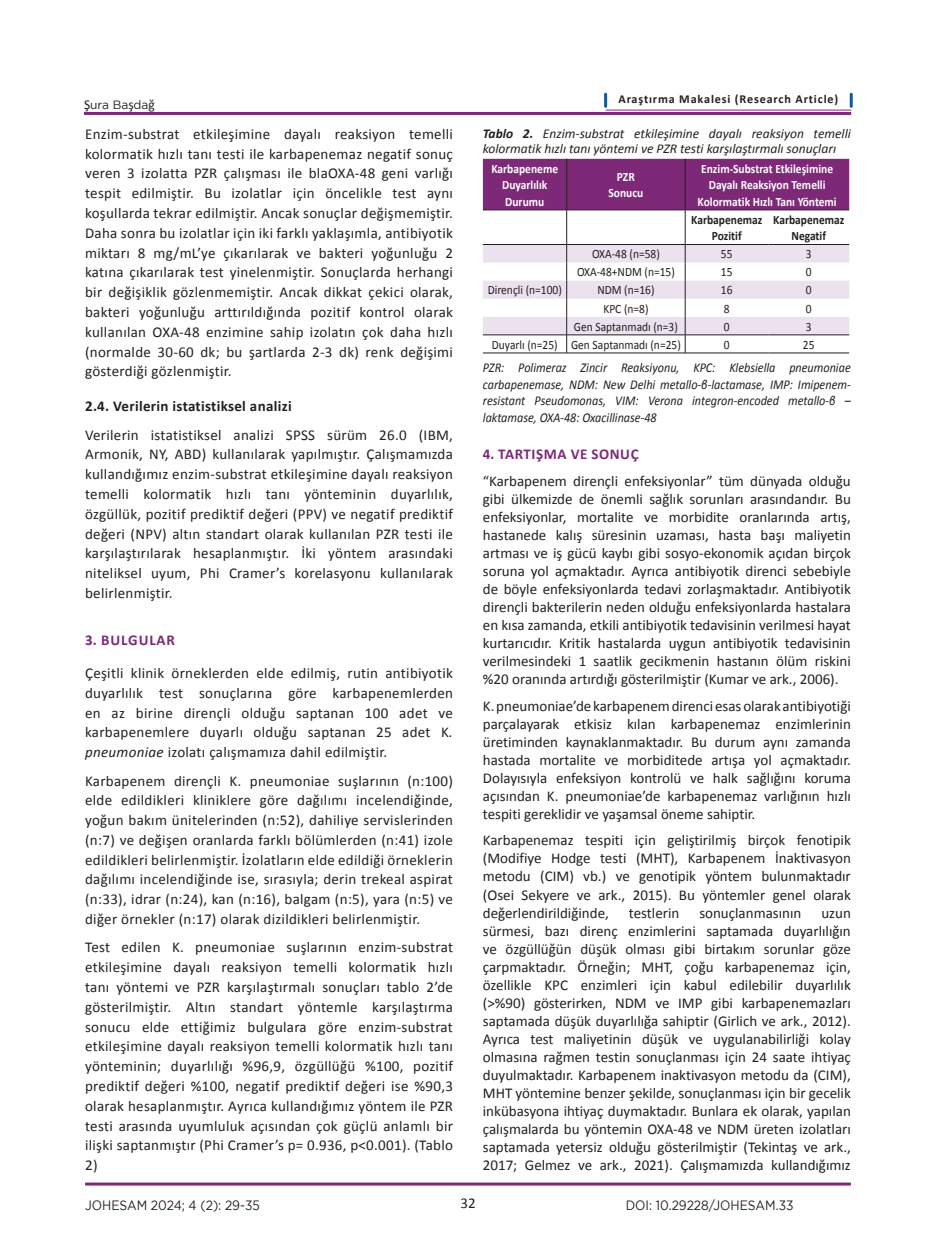
<style>
.page{position:relative;width:936px;height:1255px;background:#fff}
.page>*{position:absolute;margin:0;border:0;box-sizing:border-box;transform-origin:0 0}
.t1{font:15px/19.8px "Calibri";letter-spacing:.005em;color:#231f20;text-align:justify}
.t2{font:700 15px "Calibri";letter-spacing:.02em;color:#231f20}
.t3{font:700 15px "Calibri";letter-spacing:.04em;color:#7d2978}
.t4{font:700 15px "Calibri";letter-spacing:.06em;color:#7d2978}
.t5{font:italic 13.5px/16.5px "Calibri";color:#231f20;text-align:justify;scale:.9 1}
.t6{font:italic 13.5px/15px "Calibri";color:#231f20}
.t7{font:13.5px "Gotham";color:#231f20;scale:.9 1}
.t8{font:12.75px "Calibri";color:#231f20;scale:.9 1}
.t9{font:700 12.75px/16.5px "Calibri";color:#fff;text-align:center;scale:.9 1}
.t10{font:700 12.75px/16.5px "Calibri";color:#231f20;text-align:center;scale:.9 1}
.t11{font:700 12.15px "Calibri";letter-spacing:.07em;color:#231f20}
.t12{font:12px "Gotham";color:#231f20}
.s1{font-family:"Calibri";font-size:13.5px}
.s2{font-style:italic}
.s3{font-weight:700}
</style>
<div class="page">
<hr style="left:85px;top:1182px;width:765px;height:3px;background:#7d2978">
<hr style="left:84px;top:112px;width:767px;height:3px;background:#7d2978">
<svg style="left:604px;top:94px;width:3px;height:12px"></svg>
<svg style="left:849px;top:94px;width:3px;height:12px"></svg>
<hr style="left:605px;top:110px;width:246px;height:1px;background:#7d2978">
<div style="left:483px;top:159px;width:366px;height:51px;background:#7d2978"></div>
<hr style="left:566px;top:159px;width:1px;height:51px;background:#231f20">
<hr style="left:685px;top:159px;width:1px;height:51px;background:#231f20">
<hr style="left:483px;top:210px;width:83px;height:1px;background:#231f20">
<hr style="left:566px;top:210px;width:119px;height:1px;background:#231f20">
<hr style="left:566px;top:210px;width:1px;height:34px;background:#231f20">
<hr style="left:685px;top:210px;width:83px;height:1px;background:#231f20">
<hr style="left:685px;top:210px;width:1px;height:34px;background:#231f20">
<hr style="left:768px;top:210px;width:81px;height:1px;background:#231f20">
<svg style="left:483px;top:244px;width:366px;height:109px"></svg>
<hr style="left:768px;top:334px;width:81px;height:1px;background:#231f20">
<hr style="left:483px;top:353px;width:83px;height:1px;background:#231f20">
<hr style="left:566px;top:353px;width:119px;height:1px;background:#231f20">
<hr style="left:685px;top:353px;width:83px;height:1px;background:#231f20">
<hr style="left:768px;top:353px;width:81px;height:1px;background:#231f20">
<p class="t12" style="left:84px;top:98px;width:72px"><span class="s1">Ş</span>ura Ba<span class="s1">ş</span>da<span class="s1">ğ</span></p>
<p class="t11" style="left:618px;top:92px;width:221px">Araştırma Makalesi (Research Article)</p>
<p class="t1" style="left:85px;top:123px;width:369px">Enzim-substrat etkileşimine dayalı reaksiyon temelli kolormatik hızlı tanı testi ile karbapenemaz negatif sonuç veren 3 izolatta PZR çalışması ile blaOXA-48 geni varlığı tespit edilmiştir. Bu izolatlar için öncelikle test aynı koşullarda tekrar edilmiştir. Ancak sonuçlar değişmemiştir.<br>Daha sonra bu izolatlar için iki farklı yaklaşımla, antibiyotik miktarı 8 mg/mL’ye çıkarılarak ve bakteri yoğunluğu 2 katına çıkarılarak test yinelenmiştir. Sonuçlarda herhangi bir değişiklik gözlenmemiştir. Ancak dikkat çekici olarak, bakteri yoğunluğu arttırıldığında pozitif kontrol olarak kullanılan OXA-48 enzimine sahip izolatın çok daha hızlı (normalde 30-60 dk; bu şartlarda 2-3 dk) renk değişimi gösterdiği gözlenmiştir.</p>
<p class="t2" style="left:85px;top:397px;width:208px">2.4. Verilerin istatistiksel analizi</p>
<p class="t1" style="left:85px;top:424px;width:369px">Verilerin istatistiksel analizi SPSS sürüm 26.0 (IBM, Armonik, NY, ABD) kullanılarak yapılmıştır. Çalışmamızda kullandığımız enzim-substrat etkileşimine dayalı reaksiyon temelli kolormatik hızlı tanı yönteminin duyarlılık, özgüllük, pozitif prediktif değeri (PPV) ve negatif prediktif değeri (NPV) altın standart olarak kullanılan PZR testi ile karşılaştırılarak hesaplanmıştır. İki yöntem arasındaki niteliksel uyum, Phi Cramer’s korelasyonu kullanılarak belirlenmiştir.</p>
<p class="t4" style="left:85px;top:631px;width:91px">3. BULGULAR</p>
<p class="t1" style="left:85px;top:662px;width:369px">Çeşitli klinik örneklerden elde edilmiş, rutin antibiyotik duyarlılık test sonuçlarına göre karbapenemlerden en az birine dirençli olduğu saptanan 100 adet ve karbapenemlere duyarlı olduğu saptanan 25 adet K<span class="s2">. pneumoniae</span> izolatı çalışmamıza dahil edilmiştir.</p>
<p class="t1" style="left:85px;top:769px;width:369px">Karbapenem dirençli K. pneumoniae suşlarının (n:100) elde edildikleri kliniklere göre dağılımı incelendiğinde, yoğun bakım ünitelerinden (n:52), dahiliye servislerinden (n:7) ve değişen oranlarda farklı bölümlerden (n:41) izole edildikleri belirlenmiştir. İzolatların elde edildiği örneklerin dağılımı incelendiğinde ise, sırasıyla; derin trekeal aspirat (n:33), idrar (n:24), kan (n:16), balgam (n:5), yara (n:5) ve diğer örnekler (n:17) olarak dizildikleri belirlenmiştir.</p>
<p class="t1" style="left:85px;top:936px;width:369px">Test edilen K. pneumoniae suşlarının enzim-substrat etkileşimine dayalı reaksiyon temelli kolormatik hızlı tanı yöntemi ve PZR karşılaştırmalı sonuçları tablo 2’de gösterilmiştir. Altın standart yöntemle karşılaştırma sonucu elde ettiğimiz bulgulara göre enzim-substrat etkileşimine dayalı reaksiyon temelli kolormatik hızlı tanı yönteminin; duyarlılığı %96,9, özgüllüğü %100, pozitif prediktif değeri %100, negatif prediktif değeri ise %90,3 olarak hesaplanmıştır. Ayrıca kullandığımız yöntem ile PZR testi arasında uyumluluk açısından çok güçlü anlamlı bir ilişki saptanmıştır (Phi Cramer’s p= 0.936, p&lt;0.001). (Tablo 2)</p>
<p class="t6" style="left:483px;top:125px;width:369px"><span class="s3">Tablo 2.</span> Enzim-substrat etkileşimine dayalı reaksiyon temelli kolormatik hızlı tanı yöntemi ve PZR testi karşılaştırmalı sonuçları</p>
<p class="t9" style="left:491px;top:159px;width:76px">Karbapeneme<br>Duyarlılık<br>Durumu</p>
<p class="t9" style="left:608px;top:168px;width:40px">PZR<br>Sonucu</p>
<p class="t9" style="left:697px;top:159px;width:156px">Enzim-Substrat Etkileşimine<br>Dayalı Reaksiyon Temelli<br>Kolormatik Hızlı Tanı Yöntemi</p>
<p class="t10" style="left:691px;top:211px;width:81px">Karbapenemaz<br>Pozitif</p>
<p class="t10" style="left:773px;top:211px;width:81px">Karbapenemaz<br>Negatif</p>
<p class="t8" style="left:592px;top:246px;width:77px">OXA-48 (n=58)</p>
<p class="t8" style="left:721px;top:246px;width:14px">55</p>
<p class="t8" style="left:805px;top:246px;width:8px">3</p>
<p class="t8" style="left:577px;top:264px;width:110px">OXA-48+NDM (n=15)</p>
<p class="t8" style="left:721px;top:264px;width:14px">15</p>
<p class="t8" style="left:805px;top:264px;width:8px">0</p>
<p class="t8" style="left:487px;top:282px;width:84px">Dirençli (n=100)</p>
<p class="t8" style="left:597px;top:282px;width:65px">NDM (n=16)</p>
<p class="t8" style="left:721px;top:282px;width:14px">16</p>
<p class="t8" style="left:805px;top:282px;width:8px">0</p>
<p class="t8" style="left:603px;top:300px;width:52px">KPC (n=8)</p>
<p class="t8" style="left:723px;top:300px;width:8px">8</p>
<p class="t8" style="left:805px;top:300px;width:8px">0</p>
<p class="t8" style="left:574px;top:318px;width:117px">Gen Saptanmadı (n=3)</p>
<p class="t8" style="left:723px;top:318px;width:8px">0</p>
<p class="t8" style="left:805px;top:318px;width:8px">3</p>
<p class="t8" style="left:492px;top:336px;width:211px">Duyarlı (n=25) Gen Saptanmadı (n=25)</p>
<p class="t8" style="left:723px;top:336px;width:8px">0</p>
<p class="t8" style="left:802px;top:336px;width:14px">25</p>
<p class="t5" style="left:483px;top:359px;width:410px">PZR: Polimeraz Zincir Reaksiyonu, KPC: Klebsiella pneumoniae carbapenemase, NDM: New Delhi metallo-β-lactamase, IMP: Imipenem&shy;resistant Pseudomonas, VIM: Verona integron-encoded metallo-β – laktamase, OXA-48: Oxacillinase-48</p>
<p class="t3" style="left:483px;top:445px;width:157px">4. TARTIŞMA VE SONUÇ</p>
<p class="t1" style="left:483px;top:471px;width:369px;line-height:18px">“Karbapenem dirençli enfeksiyonlar” tüm dünyada olduğu gibi ülkemizde de önemli sağlık sorunları arasındandır. Bu enfeksiyonlar, mortalite ve morbidite oranlarında artış, hastanede kalış süresinin uzaması, hasta başı maliyetin artması ve iş gücü kaybı gibi sosyo-ekonomik açıdan birçok soruna yol açmaktadır. Ayrıca antibiyotik direnci sebebiyle de böyle enfeksiyonlarda tedavi zorlaşmaktadır. Antibiyotik dirençli bakterilerin neden olduğu enfeksiyonlarda hastalara en kısa zamanda, etkili antibiyotik tedavisinin verilmesi hayat kurtarıcıdır. Kritik hastalarda uygun antibiyotik tedavisinin verilmesindeki 1 saatlik gecikmenin hastanın ölüm riskini %20 oranında artırdığı gösterilmiştir (Kumar ve ark., 2006).</p>
<p class="t1" style="left:483px;top:696px;width:369px;line-height:18px">K. pneumoniae’dekarbapenem direnci esas olarak antibiyotiği parçalayarak etkisiz kılan karbapenemaz enzimlerinin üretiminden kaynaklanmaktadır. Bu durum aynı zamanda hastada mortalite ve morbiditede artışa yol açmaktadır.<br>Dolayısıyla enfeksiyon kontrolü ve halk sağlığını koruma açısından K. pneumoniae’de karbapenemaz varlığının hızlı tespiti gereklidir ve yaşamsal öneme sahiptir.</p>
<p class="t1" style="left:483px;top:830px;width:369px;line-height:18px">Karbapenemaz tespiti için geliştirilmiş birçok fenotipik (Modifiye Hodge testi (MHT), Karbapenem İnaktivasyon metodu (CIM) vb.) ve genotipik yöntem bulunmaktadır (Osei Sekyere ve ark., 2015). Bu yöntemler genel olarak değerlendirildiğinde,</p>
<p class="t1" style="left:629px;top:901px;width:52px">testlerin</p>
<p class="t1" style="left:699px;top:901px;width:104px">sonuçlanmasının</p>
<p class="t1" style="left:483px;top:902px;width:369px;line-height:18px;text-indent:338px">uzun sürmesi, bazı direnç enzimlerini saptamada duyarlılığın ve özgüllüğün düşük olması gibi birtakım sorunlar göze çarpmaktadır. Örneğin; MHT, çoğu karbapenemaz için, özellikle KPC enzimleri için kabul edilebilir duyarlılık (&gt;%90) gösterirken, NDM ve IMP gibi karbapenemazları saptamada düşük duyarlılığa sahiptir (Girlich ve ark., 2012).<br>Ayrıca test maliyetinin düşük ve uygulanabilirliği kolay olmasına rağmen testin sonuçlanması için 24 saate ihtiyaç duyulmaktadır. Karbapenem inaktivasyon metodu da (CIM), MHT yöntemine benzer şekilde, sonuçlanması için bir gecelik inkübasyona ihtiyaç duymaktadır. Bunlara ek olarak, yapılan çalışmalarda bu yöntemin OXA-48 ve NDM üreten izolatları saptamada yetersiz olduğu gösterilmiştir (Tekintaş ve ark., 2017; Gelmez ve ark., 2021). Çalışmamızda kullandığımız</p>
<p class="t7" style="left:85px;top:1197px;width:196px">JOHESAM 2024; 4 (2): 29-35</p>
<p class="t1" style="left:460px;top:1192px;width:17px">32</p>
<p class="t7" style="left:625px;top:1197px;width:188px">DOI: 10.29228/JOHESAM.33</p>
</div>
